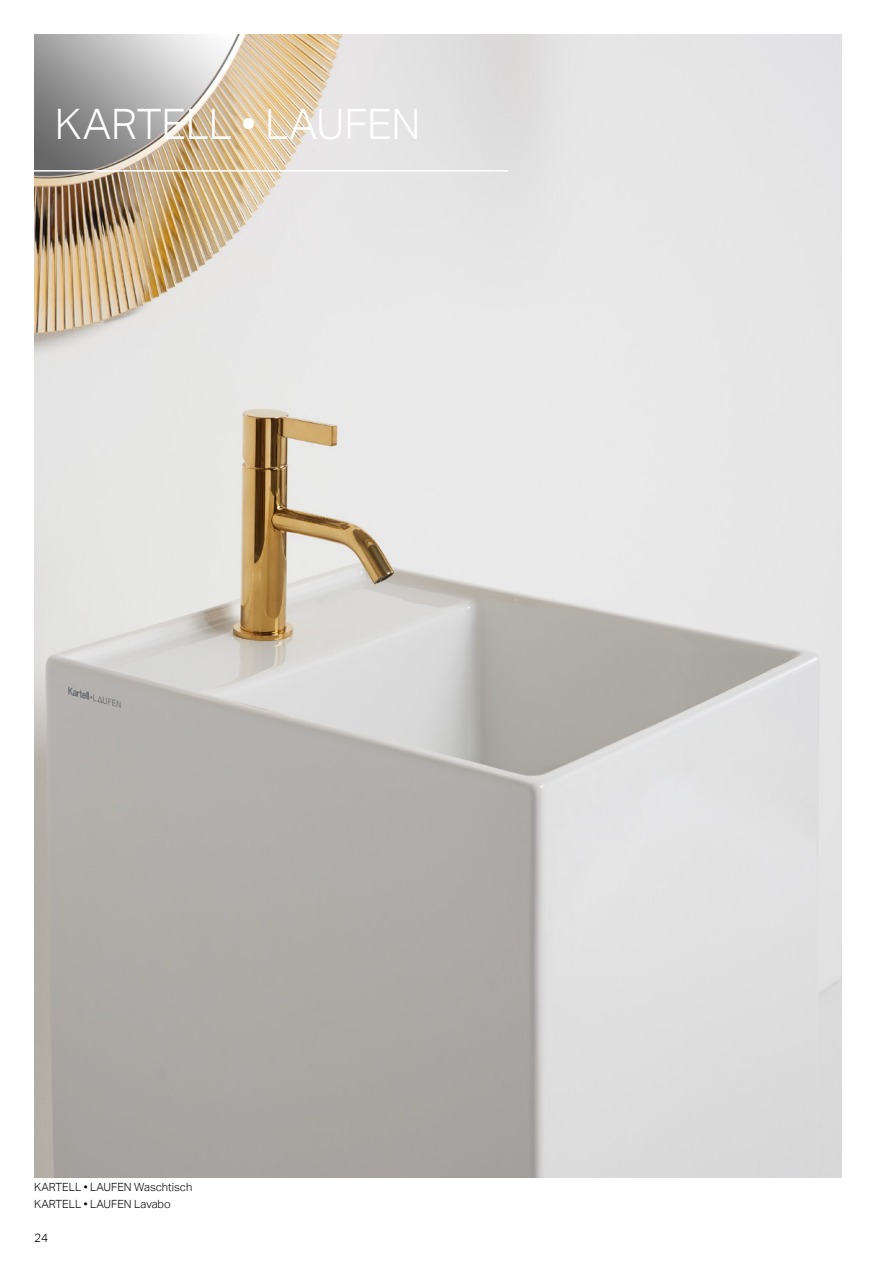
<style>
.page{position:relative;width:893px;height:1263px;background:#fff}
.page>*{position:absolute;margin:0;border:0;box-sizing:border-box;transform-origin:0 0}
.t1{font:300 42px "Aktiv Grotesk";color:#fff}
.t2{font:300 12px "Aktiv Grotesk";color:#000}
.t3{font:300 11.25px/17px "Aktiv Grotesk";color:#000}
</style>
<div class="page">
<img style="left:34px;top:34px;width:808px;height:1144px">
<hr style="left:34px;top:170px;width:474px;height:2px;background:#fff">
<h1 class="t1" style="left:55px;top:100px;width:367px">KARTELL • LAUFEN</h1>
<p class="t3" style="left:34px;top:1178px;width:160px">KARTELL • LAUFEN Waschtisch<br>KARTELL • LAUFEN Lavabo</p>
<p class="t2" style="left:34px;top:1230px;width:16px">24</p>
</div>
